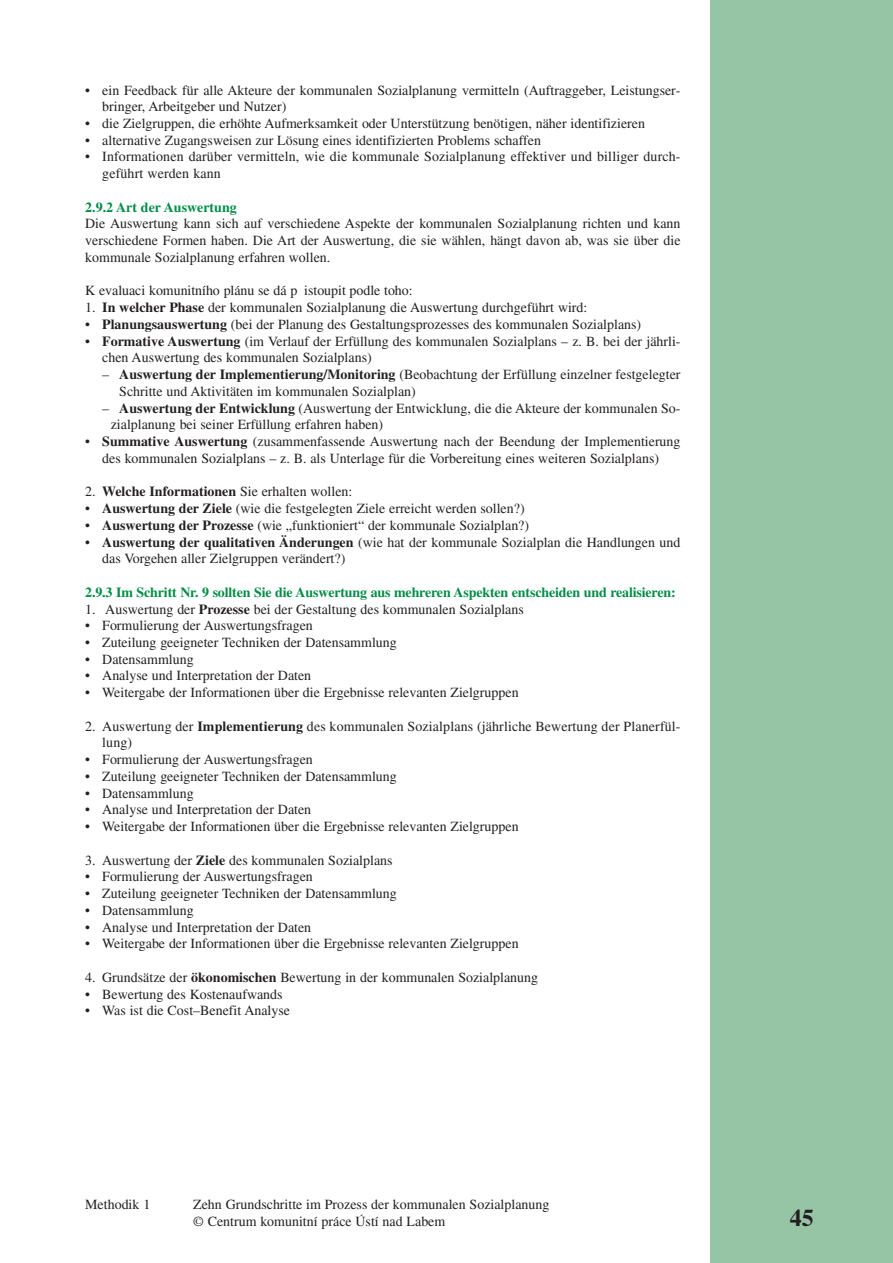
<style>
.page{position:relative;width:893px;height:1263px;background:#fff}
.page>*{position:absolute;margin:0;border:0;box-sizing:border-box;transform-origin:0 0}
.t1{font:700 24px "Times CE";color:#231f20}
.t2{font:13.95px/16.8px "Times CE";color:#231f20}
.t3{font:700 13.95px "Times CE";letter-spacing:-.01em;color:#008d45}
.s1{font-weight:700}
</style>
<div class="page">
<div style="left:710px;top:0;width:183px;height:1263px;background:#95c5a4"></div>
<p class="t2" style="left:102px;top:83px;width:580px;text-indent:-17px">• ein Feedback für alle Akteure der kommunalen Sozialplanung vermitteln (Auftraggeber, Leistungser&shy;bringer, Arbeitgeber und Nutzer)</p>
<p class="t2" style="left:85px;top:116px;width:561px">• die Zielgruppen, die erhöhte Aufmerksamkeit oder Unterstützung benötigen, näher identifizieren</p>
<p class="t2" style="left:85px;top:133px;width:457px">• alternative Zugangsweisen zur Lösung eines identifizierten Problems schaffen</p>
<p class="t2" style="left:102px;top:150px;width:580px;text-indent:-17px">• Informationen darüber vermitteln, wie die kommunale Sozialplanung effektiver und billiger durch&shy;geführt werden kann</p>
<p class="t3" style="left:85px;top:202px;width:153px">2.9.2 Art der Auswertung</p>
<p class="t2" style="left:85px;top:217px;width:597px;text-align:justify">Die Auswertung kann sich auf verschiedene Aspekte der kommunalen Sozialplanung richten und kann verschiedene Formen haben. Die Art der Auswertung, die sie wählen, hängt davon ab, was sie über die kommunale Sozialplanung erfahren wollen.</p>
<p class="t2" style="left:85px;top:284px;width:329px">K evaluaci komunitního plánu se dá p istoupit podle toho:</p>
<p class="t2" style="left:85px;top:300px;width:504px">1. <span class="s1">In welcher Phase</span> der kommunalen Sozialplanung die Auswertung durchgeführt wird:</p>
<p class="t2" style="left:85px;top:317px;width:557px">• <span class="s1">Planungsauswertung</span> (bei der Planung des Gestaltungsprozesses des kommunalen Sozialplans)</p>
<p class="t2" style="left:102px;top:334px;width:580px;text-indent:-17px">• <span class="s1">Formative Auswertung</span> (im Verlauf der Erfüllung des kommunalen Sozialplans – z. B. bei der jährli&shy;chen Auswertung des kommunalen Sozialplans)</p>
<p class="t2" style="left:119px;top:367px;width:563px;text-indent:-17px">– <span class="s1">Auswertung der Implementierung/Monitoring</span> (Beobachtung der Erfüllung einzelner festgelegter<br>Schritte und Aktivitäten im kommunalen Sozialplan)</p>
<p class="t2" style="left:111px;top:401px;width:571px;text-indent:-9px">– <span class="s1">Auswertung der Entwicklung</span> (Auswertung der Entwicklung, die die Akteure der kommunalen So&shy;zialplanung bei seiner Erfüllung erfahren haben)</p>
<p class="t2" style="left:85px;top:434px;width:597px;text-align:center">• <span class="s1">Summative Auswertung</span> (zusammenfassende Auswertung nach der Beendung der Implementierung des kommunalen Sozialplans – z. B. als Unterlage für die Vorbereitung eines weiteren Sozialplans)</p>
<p class="t2" style="left:85px;top:485px;width:269px">2. <span class="s1">Welche Informationen</span> Sie erhalten wollen:</p>
<p class="t2" style="left:85px;top:501px;width:441px">• <span class="s1">Auswertung der Ziele</span> (wie die festgelegten Ziele erreicht werden sollen?)</p>
<p class="t2" style="left:85px;top:518px;width:445px">• <span class="s1">Auswertung der Prozesse</span> (wie „funktioniert“ der kommunale Sozialplan?)</p>
<p class="t2" style="left:102px;top:535px;width:580px;text-indent:-17px">• <span class="s1">Auswertung der qualitativen Änderungen</span> (wie hat der kommunale Sozialplan die Handlungen und das Vorgehen aller Zielgruppen verändert?)</p>
<p class="t3" style="left:85px;top:587px;width:592px">2.9.3 Im Schritt Nr. 9 sollten Sie die Auswertung aus mehreren Aspekten entscheiden und realisieren:</p>
<p class="t2" style="left:85px;top:602px;width:440px">1. Auswertung der <span class="s1">Prozesse</span> bei der Gestaltung des kommunalen Sozialplans</p>
<p class="t2" style="left:85px;top:619px;width:229px">• Formulierung der Auswertungsfragen</p>
<p class="t2" style="left:85px;top:635px;width:313px">• Zuteilung geeigneter Techniken der Datensammlung</p>
<p class="t2" style="left:85px;top:652px;width:110px">• Datensammlung</p>
<p class="t2" style="left:85px;top:669px;width:227px">• Analyse und Interpretation der Daten</p>
<p class="t2" style="left:85px;top:685px;width:435px">• Weitergabe der Informationen über die Ergebnisse relevanten Zielgruppen</p>
<p class="t2" style="left:102px;top:719px;width:580px;text-indent:-17px">2. Auswertung der <span class="s1">Implementierung</span> des kommunalen Sozialplans (jährliche Bewertung der Planerfül&shy;lung)</p>
<p class="t2" style="left:85px;top:752px;width:229px">• Formulierung der Auswertungsfragen</p>
<p class="t2" style="left:85px;top:769px;width:313px">• Zuteilung geeigneter Techniken der Datensammlung</p>
<p class="t2" style="left:85px;top:786px;width:110px">• Datensammlung</p>
<p class="t2" style="left:85px;top:803px;width:227px">• Analyse und Interpretation der Daten</p>
<p class="t2" style="left:85px;top:819px;width:435px">• Weitergabe der Informationen über die Ergebnisse relevanten Zielgruppen</p>
<p class="t2" style="left:85px;top:853px;width:309px">3. Auswertung der <span class="s1">Ziele</span> des kommunalen Sozialplans</p>
<p class="t2" style="left:85px;top:870px;width:229px">• Formulierung der Auswertungsfragen</p>
<p class="t2" style="left:85px;top:886px;width:313px">• Zuteilung geeigneter Techniken der Datensammlung</p>
<p class="t2" style="left:85px;top:903px;width:110px">• Datensammlung</p>
<p class="t2" style="left:85px;top:920px;width:227px">• Analyse und Interpretation der Daten</p>
<p class="t2" style="left:85px;top:937px;width:435px">• Weitergabe der Informationen über die Ergebnisse relevanten Zielgruppen</p>
<p class="t2" style="left:85px;top:970px;width:454px">4. Grundsätze der <span class="s1">ökonomischen</span> Bewertung in der kommunalen Sozialplanung</p>
<p class="t2" style="left:85px;top:987px;width:199px">• Bewertung des Kostenaufwands</p>
<p class="t2" style="left:85px;top:1004px;width:206px">• Was ist die Cost–Benefit Analyse</p>
<p class="t2" style="left:85px;top:1197px;width:67px">Methodik 1</p>
<p class="t2" style="left:193px;top:1197px;width:358px">Zehn Grundschritte im Prozess der kommunalen Sozialplanung © Centrum komunitní práce Ústí nad Labem</p>
<h1 class="t1" style="left:790px;top:1210px;width:25px">45</h1>
</div>
